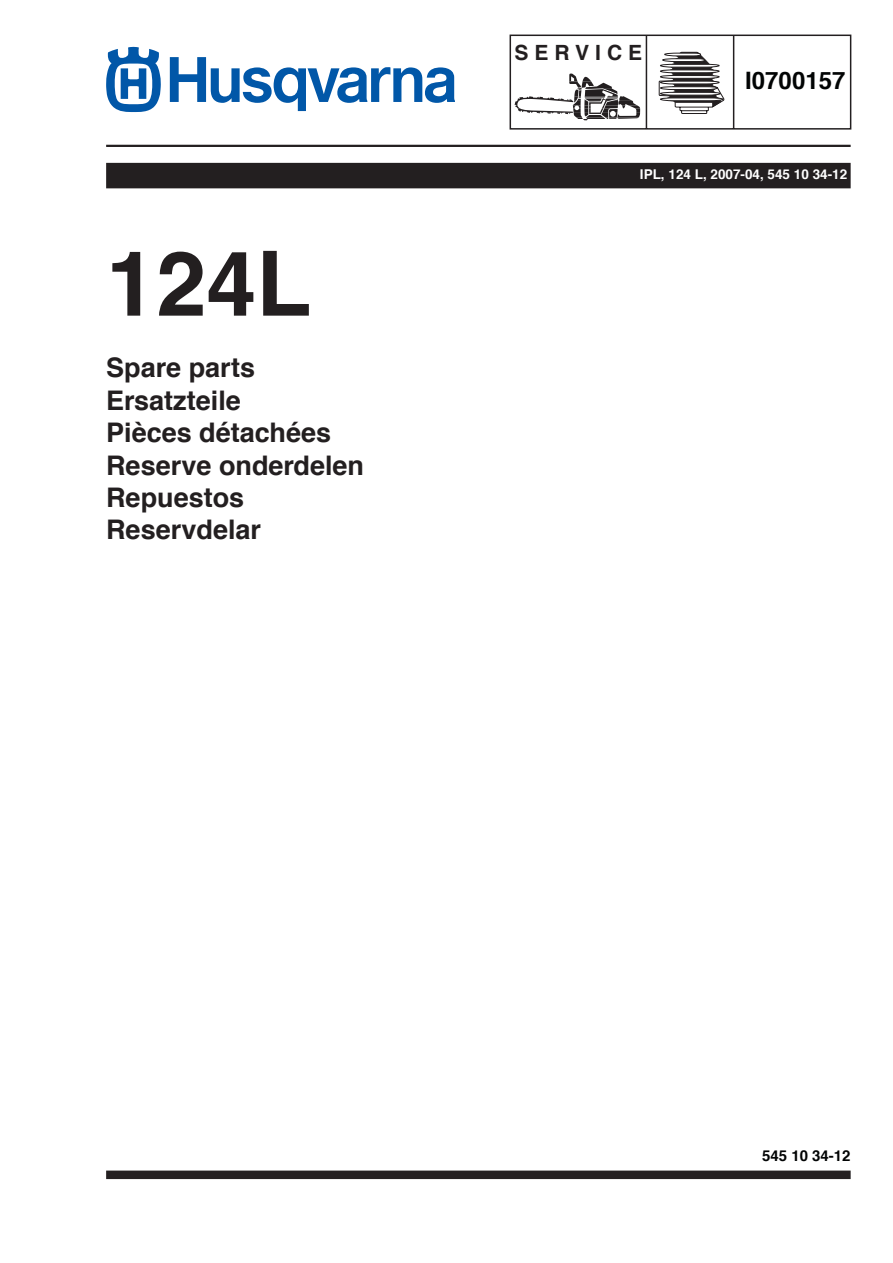
<style>
.page{position:relative;width:893px;height:1263px;background:#fff}
.page>*{position:absolute;margin:0;border:0;box-sizing:border-box;transform-origin:0 0}
.t1{font:700 90px "Helvetica";color:#231f20}
.t2{font:700 27px/32.4px "Helvetica";color:#231f20}
.t3{font:700 24px "Helvetica";color:#020404}
.t4{font:700 21px "Helvetica";letter-spacing:.285em;color:#231f20}
.t5{font:700 15px "Helvetica";color:#020404}
.t6{font:700 13.5px "Helvetica";color:#fff}
</style>
<div class="page">
<div style="left:106px;top:163px;width:744px;height:25px;background:#231f20"></div>
<hr style="left:106px;top:145px;width:744px;height:2px;background:#231f20">
<div style="left:106px;top:1171px;width:744px;height:8px;background:#231f20"></div>
<svg style="left:106px;top:47px;width:55px;height:66px"></svg>
<svg style="left:509px;top:34px;width:343px;height:96px"></svg>
<svg style="left:170px;top:57px;width:285px;height:54px"></svg>
<h1 class="t1" style="left:106px;top:246px;width:207px">124L</h1>
<p class="t2" style="left:106px;top:354px;width:259px">Spare parts<br>Ersatzteile<br>Pièces détachées<br>Reserve onderdelen<br>Repuestos<br>Reservdelar</p>
<p class="t4" style="left:514px;top:44px;width:129px">SERVICE</p>
<p class="t3" style="left:745px;top:70px;width:102px">I0700157</p>
<p class="t6" style="left:640px;top:168px;width:209px">IPL, 124 L, 2007-04, 545 10 34-12</p>
<p class="t5" style="left:762px;top:1150px;width:90px">545 10 34-12</p>
</div>
